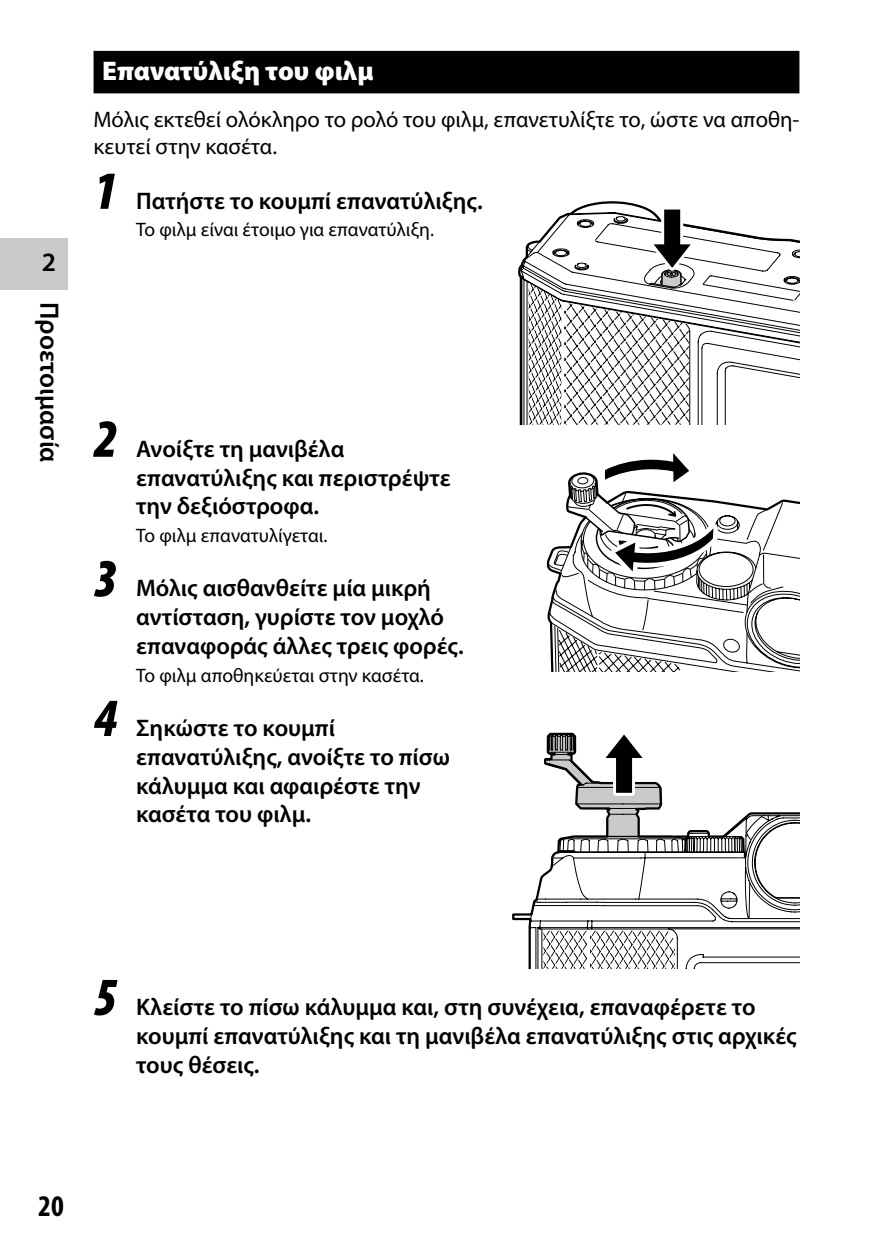
<style>
.page{position:relative;width:893px;height:1259px;background:#fff}
.page>*{position:absolute;margin:0;border:0;box-sizing:border-box;transform-origin:0 0}
.t1{font:italic 900 condensed 54px "Myriad Pro";color:#000}
.t2{font:700 condensed 30px "Myriad Pro";color:#000}
.t3{font:900 27px "Myriad Pro";color:#fff}
.t4{font:600 26.7px "Myriad Pro";color:#000}
.t5{font:600 24px/28.8px "Myriad Pro";color:#000}
.t6{font:22.5px/27px "Myriad Pro";color:#000}
.t7{font:19.5px "Myriad Pro";color:#000}
</style>
<div class="page">
<div style="left:0;top:238px;width:68px;height:51px;background:#c9caca"></div>
<div style="left:94px;top:51px;width:705px;height:42px;background:#000"></div>
<svg style="left:518px;top:227px;width:281px;height:198px"></svg>
<svg style="left:529px;top:201px;width:174px;height:224px"></svg>
<svg style="left:546px;top:453px;width:253px;height:219px"></svg>
<svg style="left:512px;top:758px;width:287px;height:211px"></svg>
<svg style="left:545px;top:732px;width:254px;height:172px"></svg>
<p class="t4" style="left:42px;top:247px;width:16px">2</p>
<p class="t4" style="left:64px;top:302px;width:162px;rotate:90deg">Προετοιμασία</p>
<p class="t3" style="left:102px;top:56px;width:273px">Επανατύλιξη του φιλμ</p>
<p class="t6" style="left:94px;top:107px;width:707px">Μόλις εκτεθεί ολόκληρο το ρολό του φιλμ, επανετυλίξτε το, ώστε να αποθη&shy;κευτεί στην κασέτα.</p>
<h1 class="t1" style="left:94px;top:162px;width:26px">1</h1>
<p class="t5" style="left:136px;top:187px;width:348px">Πατήστε το κουμπί επανατύλιξης.</p>
<p class="t7" style="left:136px;top:219px;width:299px">Το φιλμ είναι έτοιμο για επανατύλιξη.</p>
<h1 class="t1" style="left:94px;top:410px;width:26px">2</h1>
<h1 class="t1" style="left:94px;top:549px;width:26px">3</h1>
<h1 class="t1" style="left:94px;top:689px;width:26px">4</h1>
<p class="t5" style="left:136px;top:435px;width:316px">Ανοίξτε τη μανιβέλα επανατύλιξης και περιστρέψτε την δεξιόστροφα.</p>
<p class="t7" style="left:136px;top:525px;width:193px">Το φιλμ επανατυλίγεται.</p>
<p class="t5" style="left:136px;top:574px;width:329px">Μόλις αισθανθείτε μία μικρή αντίσταση, γυρίστε τον μοχλό επαναφοράς άλλες τρεις φορές.</p>
<p class="t7" style="left:136px;top:664px;width:289px">Το φιλμ αποθηκεύεται στην κασέτα.</p>
<p class="t5" style="left:136px;top:714px;width:315px">Σηκώστε το κουμπί επανατύλιξης, ανοίξτε το πίσω κάλυμμα και αφαιρέστε την κασέτα του φιλμ.</p>
<h1 class="t1" style="left:94px;top:968px;width:26px">5</h1>
<p class="t5" style="left:136px;top:993px;width:662px">Κλείστε το πίσω κάλυμμα και, στη συνέχεια, επαναφέρετε το κουμπί επανατύλιξης και τη μανιβέλα επανατύλιξης στις αρχικές τους θέσεις.</p>
<p class="t2" style="left:38px;top:1189px;width:27px">20</p>
</div>
